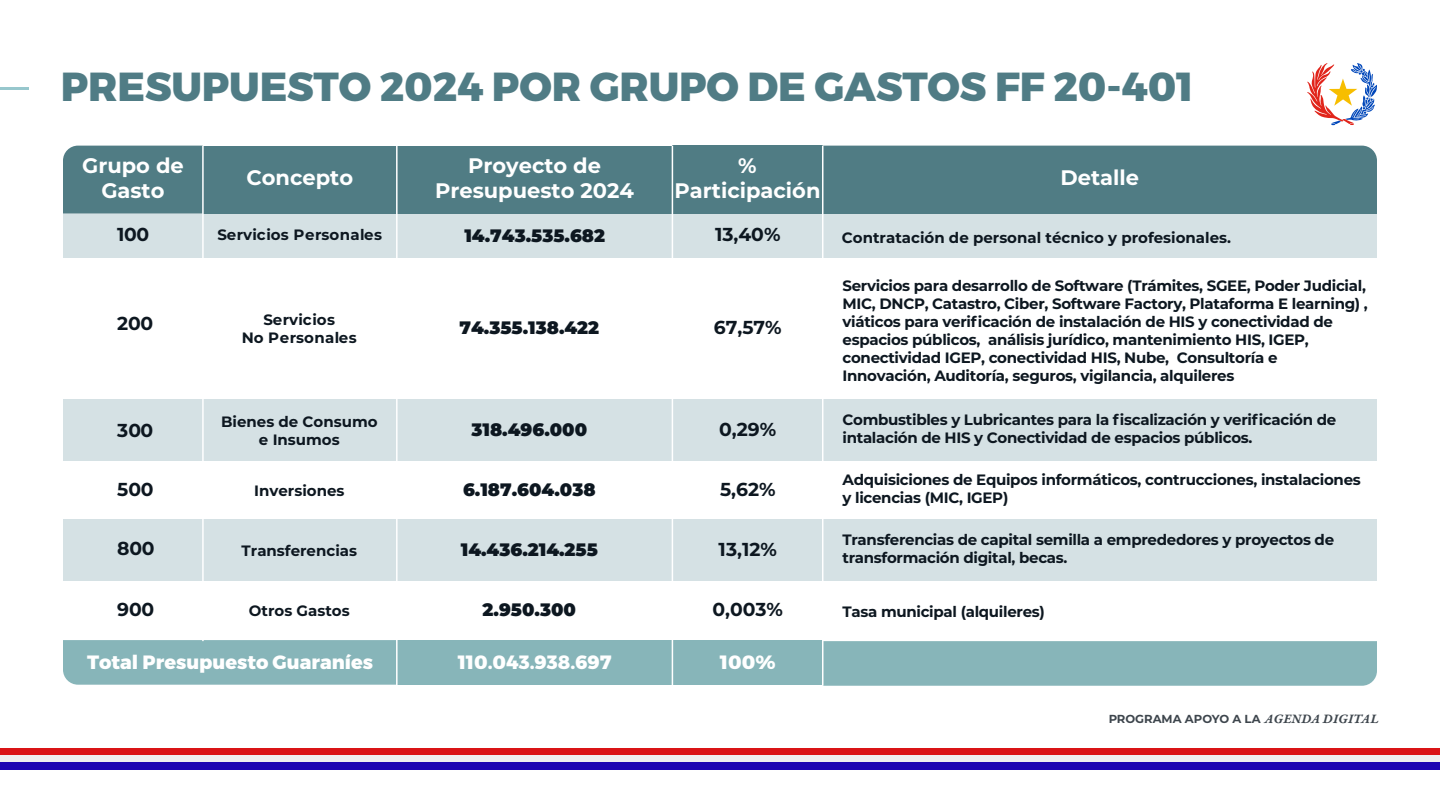
<style>
.page{position:relative;width:1440px;height:810px;background:#fff}
.page>*{position:absolute;margin:0;border:0;box-sizing:border-box;transform-origin:0 0}
.t1{font:800 40.5px "Montserrat";letter-spacing:-.005em;color:#507c85}
.t2{font:700 21px/25.2px "Montserrat";color:#fff;text-align:center}
.t3{font:800 19.27px "Montserrat";color:#fff}
.t4{font:700 18.75px "Montserrat";color:#0d1720}
.t5{font:900 18px "Montserrat";color:#0d1720}
.t6{font:700 15px/18px "Montserrat";letter-spacing:-.02em;color:#0d1720}
.t7{font:700 15px/18px "Montserrat";color:#0d1720;text-align:center}
.t8{font:700 15px/18px "Montserrat";letter-spacing:.02em;color:#0d1720;text-align:center}
.t9{font:700 11.62px "Montserrat";color:#0d1720}
.s1{font-family:"Garamond Premr Pro Smbd It Capt";font-weight:400;font-size:13.8px}
</style>
<div class="page">
<svg style="left:1307px;top:63px;width:70px;height:62px"></svg>
<div style="left:0;top:748px;width:1440px;height:7px;background:#da1416"></div>
<div style="left:0;top:755px;width:1440px;height:8px;background:#efefef"></div>
<div style="left:0;top:763px;width:1440px;height:7px;background:#1e06b2"></div>
<hr style="left:0;top:87px;width:29px;height:3px;background:#97c7cd">
<div style="left:63px;top:146px;width:139px;height:68px;background:#507c84"></div>
<div style="left:203px;top:146px;width:194px;height:68px;background:#507c84"></div>
<div style="left:397px;top:146px;width:275px;height:68px;background:#507c84"></div>
<div style="left:672px;top:146px;width:151px;height:69px;background:#507c84"></div>
<div style="left:823px;top:146px;width:554px;height:69px;background:#507c84"></div>
<div style="left:63px;top:215px;width:140px;height:43px;background:#d5e1e4"></div>
<div style="left:203px;top:215px;width:194px;height:43px;background:#d5e1e4"></div>
<div style="left:397px;top:215px;width:275px;height:43px;background:#d5e1e4"></div>
<div style="left:672px;top:215px;width:151px;height:43px;background:#d5e1e4"></div>
<div style="left:823px;top:215px;width:554px;height:43px;background:#d5e1e4"></div>
<div style="left:63px;top:400px;width:140px;height:61px;background:#d5e1e4"></div>
<div style="left:203px;top:400px;width:194px;height:61px;background:#d5e1e4"></div>
<div style="left:397px;top:400px;width:275px;height:61px;background:#d5e1e4"></div>
<div style="left:672px;top:400px;width:151px;height:61px;background:#d5e1e4"></div>
<div style="left:823px;top:400px;width:554px;height:61px;background:#d5e1e4"></div>
<div style="left:63px;top:520px;width:140px;height:61px;background:#d5e1e4"></div>
<div style="left:203px;top:520px;width:194px;height:61px;background:#d5e1e4"></div>
<div style="left:397px;top:520px;width:275px;height:61px;background:#d5e1e4"></div>
<div style="left:672px;top:520px;width:151px;height:61px;background:#d5e1e4"></div>
<div style="left:823px;top:520px;width:554px;height:61px;background:#d5e1e4"></div>
<div style="left:63px;top:640px;width:333px;height:45px;background:#87b5b9"></div>
<div style="left:397px;top:640px;width:275px;height:45px;background:#87b5b9"></div>
<div style="left:672px;top:640px;width:151px;height:45px;background:#87b5b9"></div>
<div style="left:823px;top:641px;width:554px;height:45px;background:#87b5b9"></div>
<hr style="left:202px;top:146px;width:2px;height:495px;background:#fff">
<hr style="left:396px;top:146px;width:2px;height:540px;background:#fff">
<hr style="left:672px;top:146px;width:1px;height:540px;background:#fff">
<hr style="left:822px;top:146px;width:1px;height:540px;background:#fff">
<h1 class="t1" style="left:61px;top:61px;width:1134px">PRESUPUESTO 2024 POR GRUPO DE GASTOS FF 20-401</h1>
<h2 class="t2" style="left:82px;top:152px;width:103px">Grupo de<br>Gasto</h2>
<h2 class="t2" style="left:435px;top:152px;width:200px">Proyecto de<br>Presupuesto 2024</h2>
<h2 class="t2" style="left:675px;top:152px;width:148px">%<br>Participación</h2>
<h2 class="t2" style="left:246px;top:164px;width:108px">Concepto</h2>
<h2 class="t2" style="left:1060px;top:164px;width:80px">Detalle</h2>
<p class="t4" style="left:117px;top:221px;width:34px">100</p>
<p class="t4" style="left:715px;top:221px;width:67px">13,40%</p>
<p class="t8" style="left:218px;top:225px;width:166px">Servicios Personales</p>
<p class="t7" style="left:842px;top:228px;width:391px">Contratación de personal técnico y profesionales.</p>
<p class="t6" style="left:843px;top:275px;width:527px">Servicios para desarrollo de Software (Trámites, SGEE, Poder Judicial, MIC, DNCP, Catastro, Ciber, Software Factory, Plataforma E learning) , viáticos para verificación de instalación de HIS y conectividad de espacios públicos, análisis jurídico, mantenimiento HIS, IGEP, conectividad IGEP, conectividad HIS, Nube, Consultoría e Innovación, Auditoría, seguros, vigilancia, alquileres</p>
<p class="t6" style="left:843px;top:410px;width:495px">Combustibles y Lubricantes para la fiscalización y verificación de intalación de HIS y Conectividad de espacios públicos.</p>
<p class="t6" style="left:843px;top:470px;width:520px">Adquisiciones de Equipos informáticos, contrucciones, instalaciones y licencias (MIC, IGEP)</p>
<p class="t6" style="left:843px;top:530px;width:493px">Transferencias de capital semilla a emprededores y proyectos de transformación digital, becas.</p>
<p class="t6" style="left:843px;top:602px;width:204px">Tasa municipal (alquileres)</p>
<p class="t5" style="left:464px;top:222px;width:142px">14.743.535.682</p>
<p class="t8" style="left:242px;top:309px;width:116px">Servicios<br>No Personales</p>
<p class="t4" style="left:117px;top:309px;width:38px">200</p>
<p class="t4" style="left:714px;top:314px;width:69px">67,57%</p>
<p class="t5" style="left:460px;top:314px;width:141px">74.355.138.422</p>
<p class="t7" style="left:221px;top:412px;width:158px">Bienes de Consumo e Insumos</p>
<p class="t7" style="left:254px;top:481px;width:92px">Inversiones</p>
<p class="t4" style="left:719px;top:416px;width:59px">0,29%</p>
<p class="t4" style="left:117px;top:417px;width:38px">300</p>
<p class="t5" style="left:471px;top:417px;width:117px">318.496.000</p>
<p class="t4" style="left:720px;top:475px;width:57px">5,62%</p>
<p class="t4" style="left:117px;top:476px;width:38px">500</p>
<p class="t5" style="left:463px;top:476px;width:134px">6.187.604.038</p>
<p class="t4" style="left:117px;top:534px;width:39px">800</p>
<p class="t4" style="left:719px;top:536px;width:60px">13,12%</p>
<p class="t5" style="left:461px;top:536px;width:139px">14.436.214.255</p>
<p class="t7" style="left:242px;top:541px;width:117px">Transferencias</p>
<p class="t4" style="left:117px;top:596px;width:38px">900</p>
<p class="t4" style="left:712px;top:596px;width:72px">0,003%</p>
<p class="t5" style="left:483px;top:597px;width:95px">2.950.300</p>
<p class="t7" style="left:249px;top:601px;width:102px">Otros Gastos</p>
<p class="t3" style="left:87px;top:650px;width:287px">Total Presupuesto Guaraníes</p>
<p class="t3" style="left:458px;top:650px;width:155px">110.043.938.697</p>
<p class="t3" style="left:720px;top:650px;width:57px">100%</p>
<p class="t9" style="left:1108px;top:711px;width:272px">PROGRAMA APOYO A LA <span class="s1">AGENDA DIGITAL</span></p>
</div>
